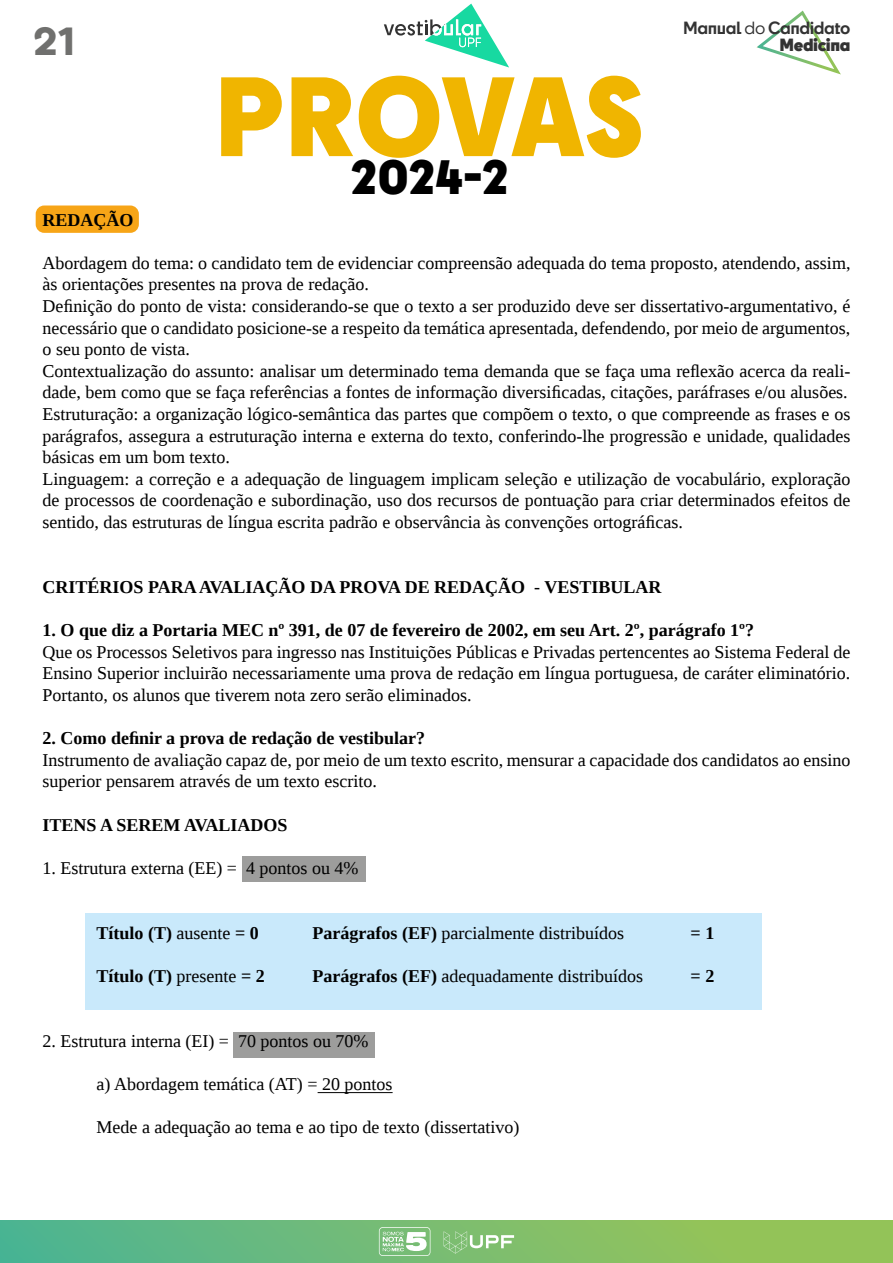
<style>
.page{position:relative;width:893px;height:1263px;background:#fff}
.page>*{position:absolute;margin:0;border:0;box-sizing:border-box;transform-origin:0 0}
.t1{font:900 105px "Cy";letter-spacing:-.015em;color:#f0b500}
.t2{font:900 45px "Cy";color:#000}
.t3{font:700 39px "Bergen Text";color:#70706e;scale:1.05 1}
.t4{font:18px/21.6px "Liberation Serif";color:#000}
.t5{font:700 18px "Liberation Serif";color:#000}
.t6{font:700 16.5px "Cy";letter-spacing:-.03em;color:#333}
.t7{font:900 16.5px "Cy";letter-spacing:-.025em;color:#333}
.s1{font-weight:400}
.s2{font-weight:700}
</style>
<div class="page">
<svg style="left:756px;top:10px;width:85px;height:65px"></svg>
<div style="left:0;top:1220px;width:893px;height:43px;background:linear-gradient(to right,#4fb493,#a0c550)"></div>
<svg style="left:444px;top:1231px;width:70px;height:22px;background:#97ca8b"></svg>
<svg style="left:379px;top:1227px;width:51px;height:29px"></svg>
<svg style="left:384px;top:4px;width:125px;height:64px"></svg>
<div style="left:243px;top:856px;width:123px;height:26px;background:#9d9d9c"></div>
<div style="left:234px;top:1032px;width:141px;height:26px;background:#9d9d9c"></div>
<div style="left:85px;top:913px;width:676px;height:96px;background:#c9e9fb"></div>
<div style="left:36px;top:205px;width:103px;height:28px;background:#f7a517;border-radius:9px"></div>
<hr style="left:318px;top:1092px;width:75px;height:1px;background:#000">
<p class="t6" style="left:683px;top:16px;width:169px">Manual <span class="s1">do</span> Candidato</p>
<h3 class="t3" style="left:33px;top:14px;width:43px">21</h3>
<p class="t7" style="left:779px;top:32px;width:73px">Medicina</p>
<h1 class="t1" style="left:214px;top:33px;width:432px">PROVAS</h1>
<h2 class="t2" style="left:351px;top:141px;width:160px">2024-2</h2>
<p class="t5" style="left:43px;top:207px;width:92px">REDAÇÃO</p>
<p class="t4" style="left:43px;top:252px;width:809px">Abordagem do tema: o candidato tem de evidenciar compreensão adequada do tema proposto, atendendo, assim, às orientações presentes na prova de redação.<br>Definição do ponto de vista: considerando-se que o texto a ser produzido deve ser dissertativo-argumentativo, é necessário que o candidato posicione-se a respeito da temática apresentada, defendendo, por meio de argumentos, o seu ponto de vista.<br>Contextualização do assunto: analisar um determinado tema demanda que se faça uma reflexão acerca da reali&shy;dade, bem como que se faça referências a fontes de informação diversificadas, citações, paráfrases e/ou alusões.<br>Estruturação: a organização lógico-semântica das partes que compõem o texto, o que compreende as frases e os parágrafos, assegura a estruturação interna e externa do texto, conferindo-lhe progressão e unidade, qualidades básicas em um bom texto.<br>Linguagem: a correção e a adequação de linguagem implicam seleção e utilização de vocabulário, exploração de processos de coordenação e subordinação, uso dos recursos de pontuação para criar determinados efeitos de sentido, das estruturas de língua escrita padrão e observância às convenções ortográficas.</p>
<p class="t5" style="left:43px;top:575px;width:620px">CRITÉRIOS PARA AVALIAÇÃO DA PROVA DE REDAÇÃO - VESTIBULAR</p>
<p class="t5" style="left:43px;top:618px;width:713px">1. O que diz a Portaria MEC nº 391, de 07 de fevereiro de 2002, em seu Art. 2º, parágrafo 1º?</p>
<p class="t4" style="left:43px;top:641px;width:809px;text-align:justify">Que os Processos Seletivos para ingresso nas Instituições Públicas e Privadas pertencentes ao Sistema Federal de Ensino Superior incluirão necessariamente uma prova de redação em língua portuguesa, de caráter eliminatório.<br>Portanto, os alunos que tiverem nota zero serão eliminados.</p>
<p class="t5" style="left:43px;top:726px;width:384px">2. Como definir a prova de redação de vestibular?</p>
<p class="t4" style="left:43px;top:749px;width:809px">Instrumento de avaliação capaz de, por meio de um texto escrito, mensurar a capacidade dos candidatos ao ensino superior pensarem através de um texto escrito.</p>
<p class="t5" style="left:43px;top:812px;width:246px">ITENS A SEREM AVALIADOS</p>
<p class="t4" style="left:43px;top:857px;width:318px">1. Estrutura externa (EE) = 4 pontos ou 4%</p>
<p class="t5" style="left:97px;top:920px;width:164px">Título (T) <span class="s1">ausente</span> = 0</p>
<p class="t4" style="left:313px;top:922px;width:313px"><span class="s2">Parágrafos (EF)</span> parcialmente distribuídos</p>
<p class="t5" style="left:691px;top:920px;width:25px">= 1</p>
<p class="t5" style="left:97px;top:963px;width:170px">Título (T) <span class="s1">presente</span> = 2</p>
<p class="t4" style="left:313px;top:965px;width:332px"><span class="s2">Parágrafos (EF)</span> adequadamente distribuídos</p>
<p class="t5" style="left:691px;top:963px;width:25px">= 2</p>
<p class="t4" style="left:43px;top:1030px;width:328px">2. Estrutura interna (EI) = 70 pontos ou 70%</p>
<p class="t4" style="left:97px;top:1073px;width:298px">a) Abordagem temática (AT) = 20 pontos</p>
<p class="t4" style="left:97px;top:1116px;width:424px">Mede a adequação ao tema e ao tipo de texto (dissertativo)</p>
</div>
